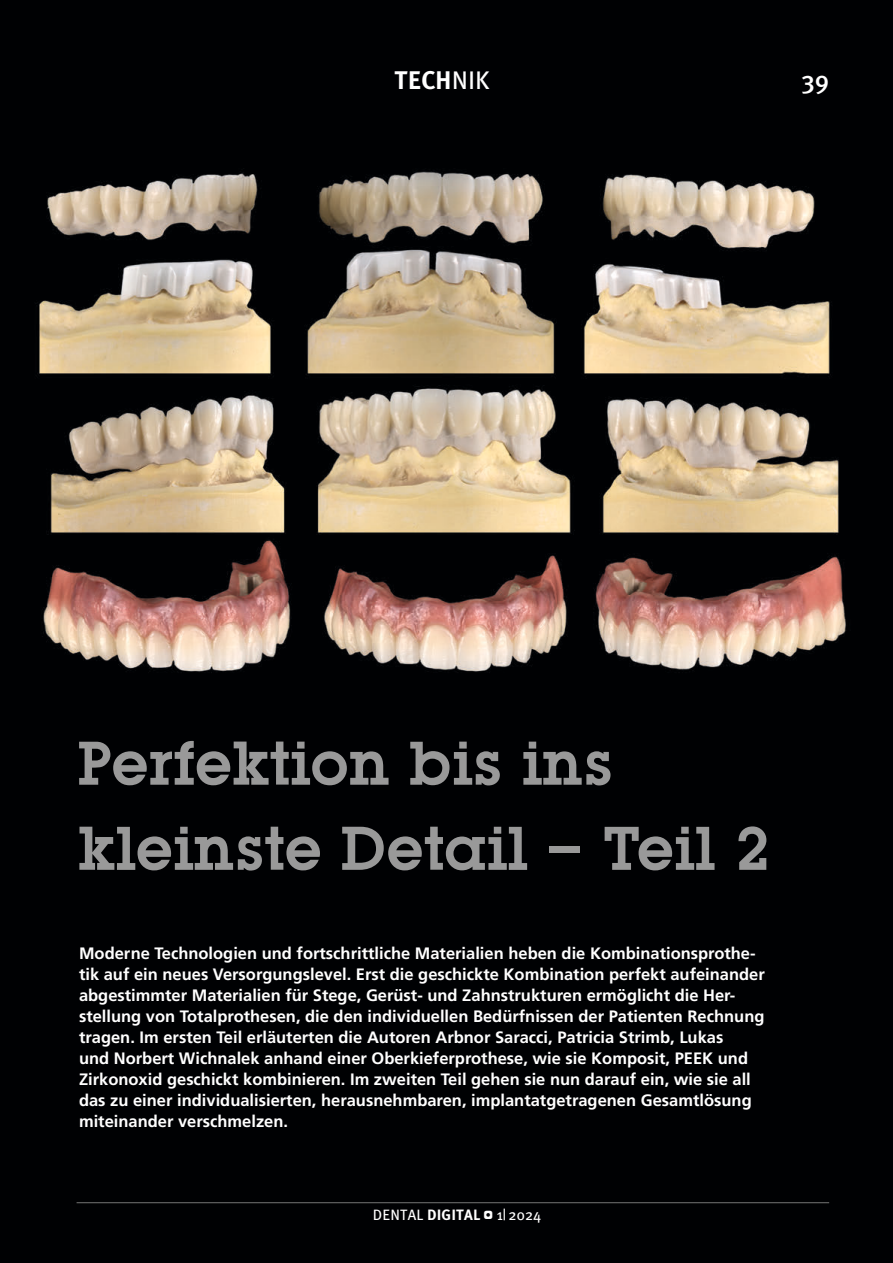
<style>
.page{position:relative;width:893px;height:1263px;background:#000103}
.page>*{position:absolute;margin:0;border:0;box-sizing:border-box;transform-origin:0 0}
.t1{font:700 61.35px/85.1px "Lubiana";letter-spacing:.02em;color:#999}
.t2{font:700 25.5px "Meta Plus";color:#fff}
.t3{font:500 25.5px "Meta Plus";color:#fff}
.t4{font:700 16.5px/21px "Frutiger";color:#fff}
.t5{font:15px "Meta Plus";letter-spacing:.01em;color:#fff}
.s1{font-weight:400}
.s2{font-weight:700}
.s3{font-family:"Click Bits Icon Pods";font-size:12px}
</style>
<div class="page">
<hr style="left:77px;top:1202px;width:752px;height:1px;background:#757675">
<img style="left:39px;top:171px;width:807px;height:502px">
<h2 class="t2" style="left:394px;top:66px;width:97px">TECH<span class="s1">NIK</span></h2>
<h2 class="t3" style="left:802px;top:66px;width:29px">39</h2>
<h1 class="t1" style="left:79px;top:721px;width:694px">Perfektion bis ins kleinste Detail – Teil 2</h1>
<p class="t4" style="left:79px;top:943px;width:687px">Moderne Technologien und fortschrittliche Materialien heben die Kombinationsprothe&shy;tik auf ein neues Versorgungslevel. Erst die geschickte Kombination perfekt aufeinander abgestimmter Materialien für Stege, Gerüst- und Zahnstrukturen ermöglicht die Her&shy;stellung von Totalprothesen, die den individuellen Bedürfnissen der Patienten Rechnung tragen. Im ersten Teil erläuterten die Autoren Arbnor Saracci, Patricia Strimb, Lukas<br>und Norbert Wichnalek anhand einer Oberkieferprothese, wie sie Komposit, PEEK und Zirkonoxid geschickt kombinieren. Im zweiten Teil gehen sie nun darauf ein, wie sie all das zu einer individualisierten, herausnehmbaren, implantatgetragenen Gesamtlösung miteinander verschmelzen.</p>
<p class="t5" style="left:373px;top:1206px;width:170px">DENTAL <span class="s2">DIGITAL</span> <span class="s3">W</span> 1| 2024</p>
</div>
